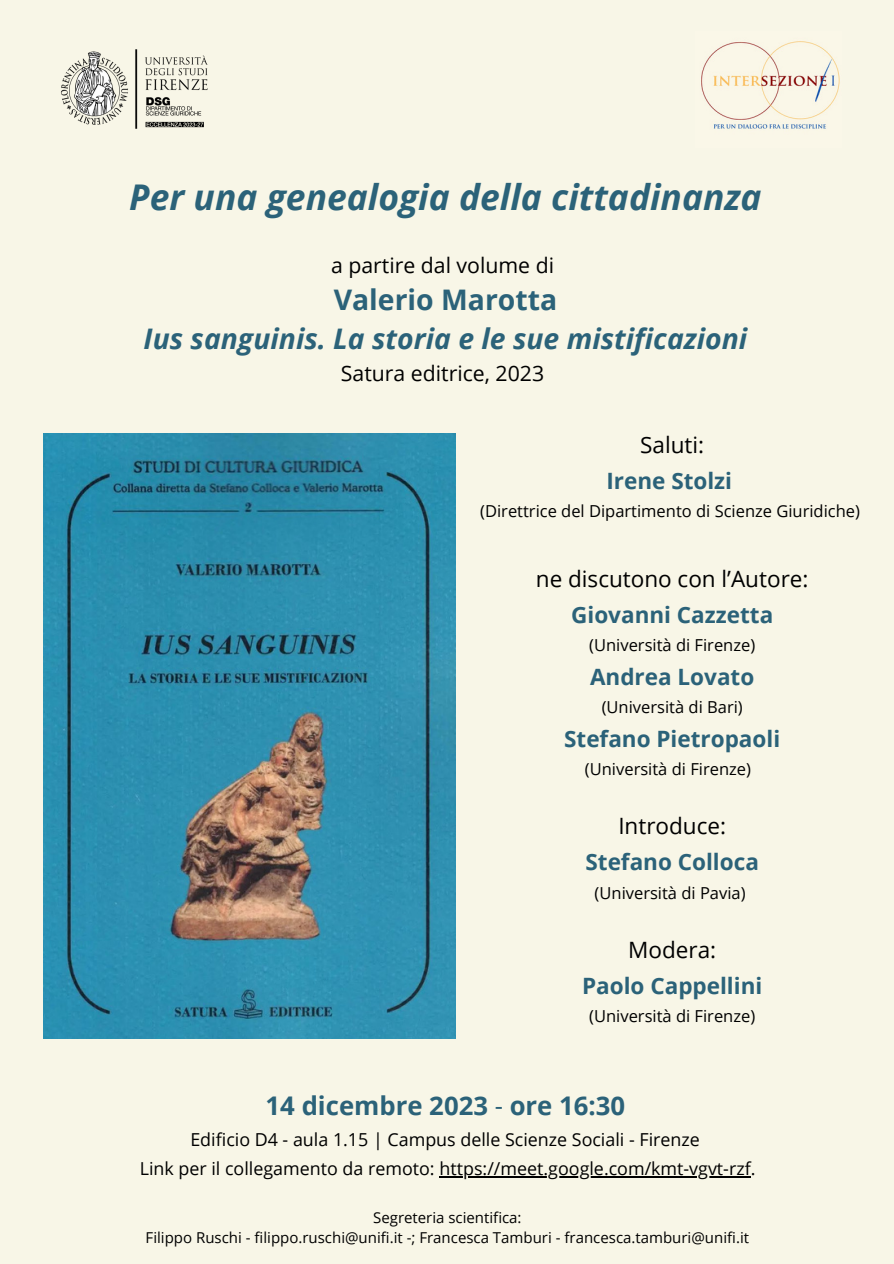
<style>
.page{position:relative;width:894px;height:1264px;background:#fff}
.page>*{position:absolute;margin:0;border:0;box-sizing:border-box;transform-origin:0 0}
.t1{font:italic 700 35.4px "Open Sans";color:#2b6279}
.t2{font:italic 700 28.35px "Open Sans";color:#2b6279}
.t3{font:700 28.35px "Open Sans";color:#2b6279}
.t4{font:700 25.65px "Open Sans";color:#2b6279}
.t5{font:700 22.5px "Open Sans";color:#2b6279}
.t6{font:22.5px "Open Sans";color:#000}
.t7{font:21.3px "Open Sans";color:#000}
.t8{font:17.85px "Open Sans";color:#000}
.t9{font:16.5px "Open Sans";color:#000}
.t10{font:15px "Open Sans";color:#000}
.s1{font-weight:400}
</style>
<div class="page">
<div style="left:0;top:0;width:893px;height:1263px;background:#f8f6e7"></div>
<img style="left:43px;top:434px;width:412px;height:604px">
<img style="left:60px;top:49px;width:148px;height:80px">
<img style="left:701px;top:41px;width:139px;height:88px">
<hr style="left:439px;top:1175px;width:311px;height:2px;background:#000">
<p class="t1" style="left:129px;top:172px;width:633px">Per una genealogia della cittadinanza</p>
<p class="t7" style="left:331px;top:250px;width:224px">a partire dal volume di</p>
<p class="t3" style="left:333px;top:279px;width:225px">Valerio Marotta</p>
<p class="t2" style="left:143px;top:319px;width:605px">Ius sanguinis. La storia e le sue mistificazioni</p>
<p class="t7" style="left:341px;top:358px;width:205px">Satura editrice, 2023</p>
<p class="t6" style="left:640px;top:429px;width:65px">Saluti:</p>
<p class="t5" style="left:606px;top:465px;width:127px">Irene Stolzi</p>
<p class="t9" style="left:480px;top:499px;width:381px">(Direttrice del Dipartimento di Scienze Giuridiche)</p>
<p class="t6" style="left:535px;top:562px;width:274px">ne discutono con l’Autore:</p>
<p class="t5" style="left:571px;top:598px;width:203px">Giovanni Cazzetta</p>
<p class="t9" style="left:589px;top:633px;width:167px">(Università di Firenze)</p>
<p class="t5" style="left:590px;top:660px;width:166px">Andrea Lovato</p>
<p class="t9" style="left:601px;top:695px;width:142px">(Università di Bari)</p>
<p class="t5" style="left:564px;top:722px;width:217px">Stefano Pietropaoli</p>
<p class="t9" style="left:584px;top:757px;width:167px">(Università di Firenze)</p>
<p class="t6" style="left:618px;top:810px;width:109px">Introduce:</p>
<p class="t5" style="left:585px;top:846px;width:175px">Stefano Colloca</p>
<p class="t9" style="left:594px;top:881px;width:152px">(Università di Pavia)</p>
<p class="t6" style="left:628px;top:934px;width:89px">Modera:</p>
<p class="t5" style="left:582px;top:970px;width:182px">Paolo Cappellini</p>
<p class="t9" style="left:589px;top:1004px;width:167px">(Università di Firenze)</p>
<p class="t4" style="left:265px;top:1087px;width:361px">14 dicembre 2023 <span class="s1">-</span> ore 16:30</p>
<p class="t8" style="left:190px;top:1127px;width:511px">Edificio D4 - aula 1.15 | Campus delle Scienze Sociali - Firenze</p>
<p class="t8" style="left:140px;top:1155px;width:617px">Link per il collegamento da remoto: https://meet.google.com/kmt-vgvt-rzf.</p>
<p class="t10" style="left:373px;top:1206px;width:150px">Segreteria scientifica:</p>
<p class="t10" style="left:146px;top:1227px;width:604px">Filippo Ruschi - filippo.ruschi@unifi.it -; Francesca Tamburi - francesca.tamburi@unifi.it</p>
</div>
